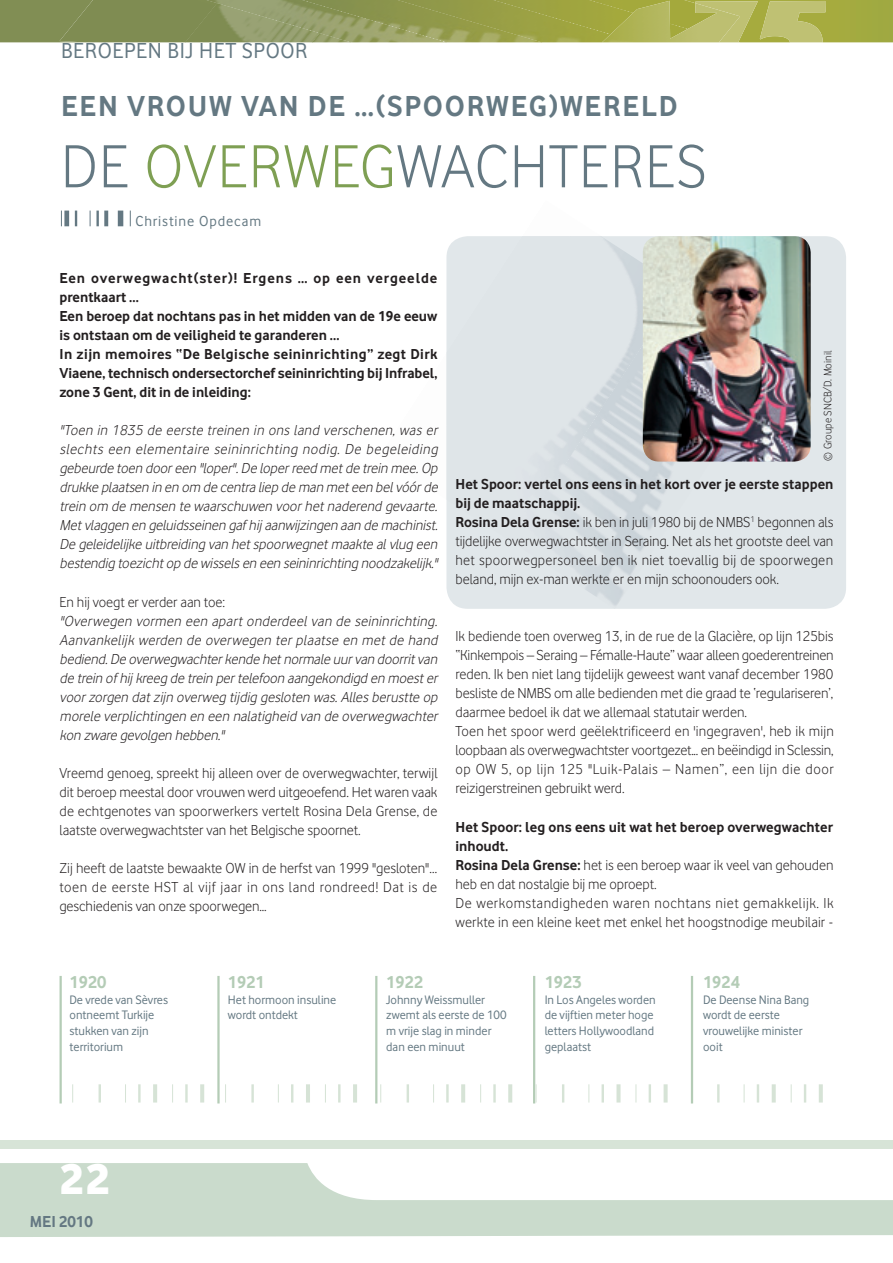
<style>
.page{position:relative;width:893px;height:1263px;background:#fff}
.page>*{position:absolute;margin:0;border:0;box-sizing:border-box;transform-origin:0 0}
.t1{font:63px "Vodafone Lt";letter-spacing:.02em;color:#647882}
.t2{font:45px "Vodafone Ex B";color:#fff}
.t3{font:700 30px "Vodafone Rg";letter-spacing:.06em;color:#647882}
.t4{font:22.5px "Vodafone Rg";letter-spacing:.03em;color:#647882}
.t5{font:700 18px "Vodafone Rg";color:#b4ccb6}
.t6{font:700 16.5px "Vodafone Rg";color:#647882}
.t7{font:15px/19px "Vodafone Lt";letter-spacing:-.005em;color:#231f20;text-align:justify}
.t8{font:italic 15px/19px "Vodafone Lt";letter-spacing:-.005em;color:#231f20;text-align:justify}
.t9{font:700 15px/19px "Vodafone Rg";color:#231f20}
.t10{font:15px "Vodafone Rg";letter-spacing:.06em;color:#647882}
.t11{font:12.75px/15.8px "Vodafone Rg";color:#647882}
.t12{font:11.25px "Vodafone Lt";color:#231f20}
.s1{color:#7e9f53}
.s2{font-family:"Vodafone Rg";font-weight:700}
</style>
<div class="page">
<svg style="left:0;top:1163px;width:893px;height:74px;fill:#cadbcc"></svg>
<div style="left:0;top:1140px;width:893px;height:9px;background:#d7e4d7"></div>
<hr style="left:60px;top:976px;width:2px;height:127px;background:#b4ccb6">
<hr style="left:375px;top:976px;width:2px;height:127px;background:#b4ccb6">
<hr style="left:691px;top:976px;width:2px;height:127px;background:#b4ccb6">
<hr style="left:217px;top:976px;width:3px;height:127px;background:#b4ccb6">
<hr style="left:533px;top:976px;width:2px;height:127px;background:#b4ccb6">
<svg style="left:72px;top:1084px;width:1px;height:18px"></svg>
<svg style="left:125px;top:1084px;width:1px;height:18px"></svg>
<hr style="left:138px;top:1084px;width:3px;height:18px;background:#d6e3d6">
<hr style="left:153px;top:1084px;width:4px;height:18px;background:#d6e3d6">
<svg style="left:99px;top:1084px;width:2px;height:18px"></svg>
<svg style="left:172px;top:1084px;width:1px;height:18px"></svg>
<hr style="left:185px;top:1084px;width:3px;height:18px;background:#d6e3d6">
<hr style="left:200px;top:1084px;width:4px;height:18px;background:#d6e3d6">
<svg style="left:380px;top:1084px;width:1px;height:18px"></svg>
<svg style="left:433px;top:1084px;width:1px;height:18px"></svg>
<hr style="left:446px;top:1084px;width:3px;height:18px;background:#d6e3d6">
<hr style="left:461px;top:1084px;width:4px;height:18px;background:#d6e3d6">
<svg style="left:407px;top:1084px;width:2px;height:18px"></svg>
<svg style="left:480px;top:1084px;width:1px;height:18px"></svg>
<hr style="left:493px;top:1084px;width:3px;height:18px;background:#d6e3d6">
<hr style="left:508px;top:1084px;width:4px;height:18px;background:#d6e3d6">
<svg style="left:744px;top:1084px;width:1px;height:18px"></svg>
<svg style="left:757px;top:1084px;width:2px;height:18px"></svg>
<hr style="left:772px;top:1084px;width:4px;height:18px;background:#d6e3d6">
<hr style="left:717px;top:1084px;width:3px;height:18px;background:#d6e3d6">
<svg style="left:791px;top:1084px;width:1px;height:18px"></svg>
<svg style="left:804px;top:1084px;width:2px;height:18px"></svg>
<hr style="left:819px;top:1084px;width:4px;height:18px;background:#d6e3d6">
<svg style="left:225px;top:1084px;width:1px;height:18px"></svg>
<svg style="left:278px;top:1084px;width:1px;height:18px"></svg>
<svg style="left:291px;top:1084px;width:2px;height:18px"></svg>
<hr style="left:306px;top:1084px;width:4px;height:18px;background:#d6e3d6">
<hr style="left:251px;top:1084px;width:3px;height:18px;background:#d6e3d6">
<svg style="left:325px;top:1084px;width:1px;height:18px"></svg>
<hr style="left:338px;top:1084px;width:3px;height:18px;background:#d6e3d6">
<hr style="left:353px;top:1084px;width:4px;height:18px;background:#d6e3d6">
<svg style="left:536px;top:1084px;width:1px;height:18px"></svg>
<svg style="left:588px;top:1084px;width:1px;height:18px"></svg>
<svg style="left:602px;top:1084px;width:2px;height:18px"></svg>
<svg style="left:616px;top:1084px;width:4px;height:18px"></svg>
<svg style="left:562px;top:1084px;width:2px;height:18px"></svg>
<svg style="left:636px;top:1084px;width:1px;height:18px"></svg>
<svg style="left:649px;top:1084px;width:2px;height:18px"></svg>
<svg style="left:664px;top:1084px;width:4px;height:18px"></svg>
<svg style="left:0;top:0;width:893px;height:42px;background:#939d49"></svg>
<img style="left:740px;top:1px;width:85px;height:41px">
<div style="left:60px;top:0;width:146px;height:42px;background:#7f8c52"></div>
<img style="left:206px;top:0;width:96px;height:3px">
<img style="left:185px;top:3px;width:117px;height:39px">
<img style="left:302px;top:0;width:95px;height:42px">
<img style="left:312px;top:33px;width:39px;height:9px">
<img style="left:397px;top:0;width:205px;height:42px">
<div style="left:493px;top:0;width:109px;height:39px;background:#9da243"></div>
<img style="left:589px;top:0;width:128px;height:29px">
<img style="left:602px;top:1px;width:138px;height:41px">
<div style="left:446px;top:236px;width:400px;height:373px;background:#e1e7ea;border-radius:21px"></div>
<img style="left:446px;top:236px;width:76px;height:114px">
<img style="left:446px;top:350px;width:151px;height:193px">
<img style="left:643px;top:236px;width:168px;height:226px">
<svg style="left:61px;top:211px;width:1px;height:15px"></svg>
<div style="left:64px;top:211px;width:5px;height:15px;background:#647882"></div>
<svg style="left:90px;top:211px;width:1px;height:15px"></svg>
<hr style="left:96px;top:211px;width:3px;height:15px;background:#647882">
<svg style="left:104px;top:211px;width:4px;height:15px"></svg>
<div style="left:118px;top:211px;width:5px;height:15px;background:#647882"></div>
<svg style="left:130px;top:211px;width:1px;height:15px"></svg>
<svg style="left:75px;top:211px;width:2px;height:15px"></svg>
<h3 class="t4" style="left:61px;top:37px;width:248px">BEROEPEN BIJ HET SPOOR</h3>
<h3 class="t3" style="left:61px;top:89px;width:618px">EEN VROUW VAN DE …(SPOORWEG)WERELD</h3>
<h1 class="t1" style="left:61px;top:131px;width:647px">DE <span class="s1">OVERWEG</span>WACHTERES</h1>
<p class="t10" style="left:135px;top:213px;width:127px">Christine Opdecam</p>
<p class="t9" style="left:60px;top:268px;width:380px">Een overwegwacht(ster)! Ergens … op een vergeelde prentkaart …<br>Een beroep dat nochtans pas in het midden van de 19e eeuw is ontstaan om de veiligheid te garanderen …<br>In zijn memoires “De Belgische seininrichting” zegt Dirk Viaene, technisch ondersectorchef seininrichting bij Infrabel, zone 3 Gent, dit in de inleiding:</p>
<p class="t8" style="left:60px;top:420px;width:383px">"Toen in 1835 de eerste treinen in ons land verschenen, was er slechts een elementaire seininrichting nodig. De begeleiding gebeurde toen dooreen "loper".De loperreed metde trein mee.Op drukke plaatsen in en om de centra liep de man meteen belvóórde trein om de mensen te waarschuwen voorhetnaderend gevaarte.<br>Metvlaggen en geluidsseinen gaf hij aanwijzingen aan de machinist.<br>De geleidelijke uitbreiding van hetspoorwegnetmaakte alvlug een bestendig toezichtop de wisselsen een seininrichting noodzakelijk."</p>
<p class="t7" style="left:60px;top:592px;width:167px">En hij voegt er verder aan toe:</p>
<p class="t8" style="left:60px;top:611px;width:383px">"Overwegen vormen een apartonderdeelvan de seininrichting.<br>Aanvankelijk werden de overwegen ter plaatse en met de hand bediend.De overwegwachterkende hetnormale uurvan doorritvan de trein of hij kreeg de trein pertelefoon aangekondigd en moester voorzorgen datzijn overweg tijdig gesloten was.Allesberustte op morele verplichtingen en een nalatigheid van de overwegwachter kon zware gevolgen hebben."</p>
<p class="t7" style="left:60px;top:763px;width:380px">Vreemd genoeg, spreekt hij alleen over de overwegwachter, terwijl dit beroep meestal door vrouwen werd uitgeoefend. Het waren vaak de echtgenotes van spoorwerkers vertelt Rosina Dela Grense, de laatste overwegwachtster van het Belgische spoornet.</p>
<p class="t7" style="left:60px;top:859px;width:379px">Zij heeft de laatste bewaakte OW in de herfst van 1999 "gesloten"… toen de eerste HST al vijf jaar in ons land rondreed! Dat is de geschiedenis van onze spoorwegen...</p>
<p class="t12" style="left:821px;top:460px;width:111px;rotate:-90deg">© Groupe SNCB/D. Moinil</p>
<p class="t9" style="left:455px;top:474px;width:379px">Het Spoor: vertel ons eens in het kort over je eerste stappen bij de maatschappij.</p>
<p class="t7" style="left:455px;top:512px;width:379px"><span class="s2">Rosina Dela Grense:</span> ik ben in juli 1980 bij de NMBS<sup>1</sup> begonnen als tijdelijke overwegwachtster in Seraing. Net als het grootste deel van het spoorwegpersoneel ben ik niet toevallig bij de spoorwegen beland, mijn ex-man werkte er en mijn schoonouders ook.</p>
<p class="t7" style="left:455px;top:626px;width:380px;text-align:left">Ik bediende toen overweg 13, in de rue de la Glacière, op lijn 125bis “Kinkempois – Seraing – Fémalle-Haute” waar alleen goederentreinen reden. Ik ben niet lang tijdelijk geweest want vanaf december 1980 besliste de NMBS om alle bedienden met die graad te ‘regulariseren’, daarmee bedoel ik dat we allemaal statutair werden.<br>Toen het spoor werd geëlektrificeerd en 'ingegraven', heb ik mijn loopbaan als overwegwachtster voortgezet... en beëindigd in Sclessin, op OW 5, op lijn 125 "Luik-Palais – Namen”, een lijn die door reizigerstreinen gebruikt werd.</p>
<p class="t9" style="left:455px;top:817px;width:379px">Het Spoor: leg ons eens uit wat het beroep overwegwachter inhoudt.</p>
<p class="t7" style="left:455px;top:855px;width:380px;text-align:left"><span class="s2">Rosina Dela Grense:</span> het is een beroep waar ik veel van gehouden heb en dat nostalgie bij me oproept.<br>De werkomstandigheden waren nochtans niet gemakkelijk. Ik werkte in een kleine keet met enkel het hoogstnodige meubilair -</p>
<p class="t5" style="left:70px;top:971px;width:38px">1920</p>
<p class="t11" style="left:70px;top:991px;width:100px">De vrede van Sèvres ontneemt Turkije stukken van zijn territorium</p>
<h2 class="t2" style="left:60px;top:1151px;width:52px">22</h2>
<p class="t6" style="left:30px;top:1212px;width:65px">MEI 2010</p>
<p class="t5" style="left:228px;top:971px;width:38px">1921</p>
<p class="t11" style="left:228px;top:991px;width:110px">Het hormoon insuline wordt ontdekt</p>
<p class="t5" style="left:386px;top:971px;width:38px">1922</p>
<p class="t11" style="left:386px;top:991px;width:122px">Johnny Weissmuller zwemt als eerste de 100 m vrije slag in minder dan een minuut</p>
<p class="t5" style="left:545px;top:971px;width:38px">1923</p>
<p class="t11" style="left:545px;top:991px;width:113px">In Los Angeles worden de vijftien meter hoge letters Hollywoodland geplaatst</p>
<p class="t5" style="left:703px;top:971px;width:38px">1924</p>
<p class="t11" style="left:703px;top:991px;width:108px">De Deense Nina Bang wordt de eerste vrouwelijke minister ooit</p>
</div>
